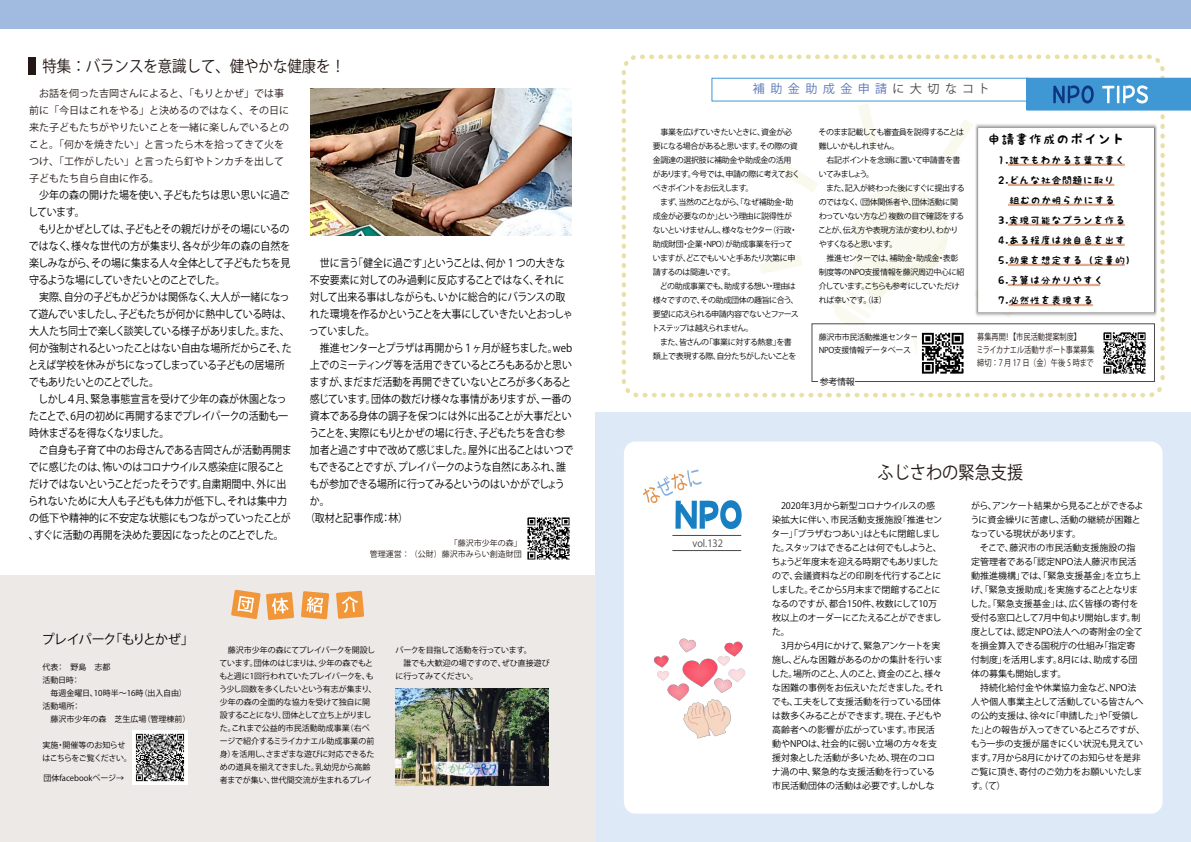
<style>
.page{position:relative;width:1191px;height:842px;background:#fff}
.page>*{position:absolute;margin:0;border:0;box-sizing:border-box;transform-origin:0 0}
.t1{font:18px "Koz Go Pr 6 N";color:#231815;scale:.9 1}
.t2{font:16px "Koz Go Pr 6 N";color:#231815;scale:.9 1}
.t3{font:13px "Koz Go Pr 6 N";letter-spacing:-.07em;color:#000}
.t4{font:13px "K Fhimaji";letter-spacing:.06em;color:#000}
.t5{font:12px "Koz Go Pr 6 N";letter-spacing:.46em;color:#5876b7}
.t6{font:11px/17px "Koz Go Pr 6 N";letter-spacing:-.04em;color:#000;scale:.91 1}
.t7{font:11px "Koz Go Pr 6 N";letter-spacing:-.06em;color:#000;scale:.91 1}
.t8{font:11px "Koz Go Pr 6 N";letter-spacing:-.01em;color:#000;scale:.91 1}
.t9{font:11px "Koz Go Pr 6 N";color:#000;scale:.91 1}
.t10{font:11px "Koz Go Pr 6 N";letter-spacing:-.07em;color:#000;scale:.91 1}
.t11{font:11px "Koz Go Pr 6 N";letter-spacing:-.02em;color:#000;scale:.91 1}
.t12{font:10px/17px "Koz Go Pr 6 N";color:#231815}
.t13{font:10px/20px "K Fhimaji";letter-spacing:.06em;color:#000}
.t14{font:10px "Koz Go Pr 6 N";color:#4c4948;scale:.95 1}
.t15{font:9px/14px "Koz Go Pr 6 N";letter-spacing:-.02em;color:#000}
.t16{font:9px/14px "Koz Go Pr 6 N";color:#000}
.t17{font:8.8px/13px "Koz Go Pr 6 N";color:#231815;scale:.82 1}
.t18{font:8px/14px "Koz Go Pr 6 N";letter-spacing:-.06em;color:#000}
.t19{font:8px/13px "Koz Go Pr 6 N";letter-spacing:-.02em;color:#000}
.t20{font:8px/13px "Koz Go Pr 6 N";letter-spacing:-.04em;color:#000}
.t21{font:8px/13px "Koz Go Pr 6 N";color:#000}
.t22{font:8px/11px "Koz Go Pr 6 N";color:#231815;text-align:right}
.s1{color:#4c4948}
</style>
<div class="page">
<div style="left:0;top:0;width:1191px;height:28px;background:#a1bae0"></div>
<svg style="left:621px;top:55px;width:543px;height:342px"></svg>
<div style="left:595px;top:412px;width:596px;height:430px;background:#dde9f6"></div>
<div style="left:624px;top:441px;width:538px;height:373px;background:#fff;border-radius:12px"></div>
<svg style="left:941px;top:119px;width:32px;height:41px"></svg>
<svg style="left:858px;top:103px;width:19px;height:44px"></svg>
<svg style="left:777px;top:161px;width:41px;height:32px"></svg>
<svg style="left:759px;top:255px;width:43px;height:19px"></svg>
<svg style="left:912px;top:333px;width:5px;height:43px"></svg>
<svg style="left:830px;top:186px;width:117px;height:141px"></svg>
<div style="left:0;top:575px;width:595px;height:267px;background:#ece9e7"></div>
<div style="left:711px;top:78px;width:317px;height:24px;border:1px solid #3f98d4"></div>
<svg style="left:1026px;top:78px;width:165px;height:33px"></svg>
<svg style="left:231px;top:590px;width:29px;height:29px"></svg>
<svg style="left:266px;top:592px;width:28px;height:28px"></svg>
<svg style="left:301px;top:591px;width:28px;height:28px"></svg>
<svg style="left:336px;top:591px;width:28px;height:28px"></svg>
<svg style="left:643px;top:470px;width:98px;height:59px"></svg>
<hr style="left:672px;top:535px;width:69px;height:1px;background:#4c4948">
<hr style="left:672px;top:550px;width:69px;height:1px;background:#4c4948">
<div style="left:28px;top:57px;width:7px;height:18px;background:#231815"></div>
<img style="left:311px;top:89px;width:260px;height:146px">
<img style="left:917px;top:328px;width:50px;height:50px">
<div style="left:811px;top:323px;width:344px;height:59px;border:1px solid #4c4948"></div>
<div style="left:818px;top:378px;width:37px;height:8px;background:#fff"></div>
<img style="left:973px;top:120px;width:185px;height:200px">
<hr style="left:1007px;top:164px;width:118px;height:2px;background:#c95319">
<svg style="left:1007px;top:184px;width:107px;height:2px"></svg>
<hr style="left:1007px;top:224px;width:118px;height:2px;background:#c95319">
<hr style="left:1007px;top:204px;width:107px;height:2px;background:#c95319">
<hr style="left:1007px;top:244px;width:118px;height:2px;background:#c95319">
<hr style="left:1007px;top:264px;width:118px;height:2px;background:#c95319">
<hr style="left:1007px;top:284px;width:93px;height:2px;background:#c95319">
<hr style="left:1008px;top:304px;width:85px;height:2px;background:#c95319">
<img style="left:654px;top:638px;width:92px;height:101px">
<img style="left:133px;top:730px;width:54px;height:54px">
<img style="left:527px;top:517px;width:43px;height:43px">
<img style="left:1099px;top:328px;width:50px;height:50px">
<img style="left:395px;top:689px;width:153px;height:97px">
<h2 class="t2" style="left:43px;top:57px;width:337px">特集：バランスを意識して、健やかな健康を！</h2>
<p class="t12" style="left:29px;top:85px;width:261px">　お話を伺った吉岡さんによると、「もりとかぜ」では事前に「今日はこれをやる」と決めるのではなく、その日に来た子どもたちがやりたいことを一緒に楽しんでいるとのこと。「何かを焼きたい」と言ったら木を拾ってきて火をつけ、「工作がしたい」と言ったら釘やトンカチを出して子どもたち自ら自由に作る。</p>
<p class="t6" style="left:28px;top:187px;width:291px">　少年の森の開けた場を使い、子どもたちは思い思いに過ごしています。<br>　もりとかぜとしては、子どもとその親だけがその場にいるのではなく、様々な世代の方が集まり、各々が少年の森の自然を楽しみながら、その場に集まる人々全体として子どもたちを見守るような場にしていきたいとのことでした。<br>　実際、自分の子どもかどうかは関係なく、大人が一緒になって遊んでいましたし、子どもたちが何かに熱中している時は、大人たち同士で楽しく談笑している様子がありました。また、何か強制されるといったことはない自由な場所だからこそ、たとえば学校を休みがちになってしまっている子どもの居場所でもありたいとのことでした。<br>　しかし４月、緊急事態宣言を受けて少年の森が休園となったことで、6月の初めに再開するまでプレイパークの活動も一時休まざるを得なくなりました。<br>　ご自身も子育て中のお母さんである吉岡さんが活動再開までに感じたのは、怖いのはコロナウイルス感染症に限ることだけではないということだったそうです。自粛期間中、外に出られないために大人も子どもも体力が低下し、それは集中力の低下や精神的に不安定な状態にもつながっていったことが、すぐに活動の再開を決めた要因になったとのことでした。</p>
<p class="t8" style="left:310px;top:257px;width:282px">　世に言う「健全に過ごす」ということは、何か１つの大きな</p>
<p class="t9" style="left:310px;top:274px;width:281px">不安要素に対してのみ過剰に反応することではなく、それに</p>
<p class="t6" style="left:310px;top:289px;width:282px">対して出来る事はしながらも、いかに総合的にバランスの取</p>
<p class="t7" style="left:310px;top:308px;width:290px">れた環境を作るかということを大事にしていきたいとおっしゃ</p>
<p class="t6" style="left:309px;top:323px;width:74px">っていました。</p>
<p class="t6" style="left:310px;top:340px;width:290px">　推進センターとプラザは再開から１ヶ月が経ちました。web</p>
<p class="t10" style="left:310px;top:359px;width:289px">上でのミーティング等を活用できているところもあるかと思い</p>
<p class="t6" style="left:309px;top:374px;width:289px">ますが、まだまだ活動を再開できていないところが多くあると</p>
<p class="t11" style="left:310px;top:393px;width:289px">感じています。団体の数だけ様々な事情がありますが、一番の</p>
<p class="t8" style="left:310px;top:410px;width:289px">資本である身体の調子を保つには外に出ることが大事だとい</p>
<p class="t6" style="left:309px;top:425px;width:283px">うことを、実際にもりとかぜの場に行き、子どもたちを含む参</p>
<p class="t6" style="left:310px;top:442px;width:291px">加者と過ごす中で改めて感じました。屋外に出ることはいつで</p>
<p class="t7" style="left:310px;top:461px;width:283px">もできることですが、プレイパークのような自然にあふれ、誰</p>
<p class="t6" style="left:310px;top:476px;width:282px">もが参加できる場所に行ってみるというのはいかがでしょう</p>
<p class="t6" style="left:310px;top:493px;width:23px">か。</p>
<p class="t9" style="left:305px;top:512px;width:115px">（取材と記事作成：林）</p>
<p class="t22" style="left:370px;top:538px;width:153px">「藤沢市少年の森」<br>管理運営：（公財）藤沢市みらい創造財団</p>
<p class="t3" style="left:42px;top:632px;width:153px">プレイパーク「もりとかぜ」</p>
<p class="t21" style="left:43px;top:661px;width:149px">代表：　野島　志都<br>活動日時：<br>　毎週金曜日、10時半～16時（出入自由）活動場所：<br>　藤沢市少年の森　芝生広場（管理棟前）</p>
<p class="t18" style="left:43px;top:739px;width:91px;line-height:13px">実施・開催等のお知らせはこちらをご覧ください。</p>
<p class="t21" style="left:43px;top:771px;width:82px">団体facebookページ→</p>
<p class="t19" style="left:219px;top:643px;width:159px">　藤沢市少年の森にてプレイパークを開設しています。団体のはじまりは、少年の森でもともと週に1回行われていたプレイパークを、もう少し回数を多くしたいという有志が集まり、少年の森の全面的な協力を受けて独自に開設することになり、団体として立ち上がりました。これまで公益的市民活動助成事業（右ページで紹介するミライカナエル助成事業の前身）を活用し、さまざまな遊びに対応できるための道具を揃えてきました。乳幼児から高齢者までが集い、世代間交流が生まれるプレイ</p>
<p class="t20" style="left:395px;top:643px;width:156px">パークを目指して活動を行っています。<br>　誰でも大歓迎の場ですので、ぜひ直接遊びに行ってみてください。</p>
<p class="t5" style="left:753px;top:82px;width:238px">補助金助成金申請<span class="s1">に大切なコト</span></p>
<p class="t18" style="left:652px;top:125px;width:150px">　事業を広げていきたいときに、資金が必要になる場合があると思います。その際の資金調達の選択肢に補助金や助成金の活用があります。今号では、申請の際に考えておくべきポイントをお伝えします。<br>　まず、当然のことながら、「なぜ補助金・助成金が必要なのか」という理由に説得性がないといけませんし、様々なセクター（行政・助成財団・企業・NPO）が助成事業を行っていますが、どこでもいいと手あたり次第に申請するのは間違いです。<br>　どの助成事業でも、助成する想い・理由は様々ですので、その助成団体の趣旨に合う、要望に応えられる申請内容でないとファーストステップは越えられません。<br>　また、皆さんの「事業に対する熱意」を書類上で表現する際、自分たちがしたいことを</p>
<p class="t18" style="left:818px;top:125px;width:148px">そのまま記載しても審査員を説得することは難しいかもしれません。<br>　右記ポイントを念頭に置いて申請書を書いてみましょう。<br>　また、記入が終わった後にすぐに提出するのではなく、（団体関係者や、団体活動に関わっていない方など）複数の目で確認をすることが、伝え方や表現方法が変わり、わかりやすくなると思います。<br>　推進センターでは、補助金・助成金・表彰制度等のNPO支援情報を藤沢周辺中心に紹介しています。こちらも参考にしていただければ幸いです。（ほ）</p>
<p class="t20" style="left:818px;top:331px;width:102px">藤沢市市民活動推進センター<br>NPO支援情報データベース</p>
<p class="t15" style="left:820px;top:375px;width:36px">参考情報</p>
<p class="t4" style="left:987px;top:132px;width:139px">申請書作成のポイント</p>
<p class="t13" style="left:987px;top:150px;width:149px">　1.誰でもわかる言葉で書く　2.どんな社会問題に取り<br>　 組むのか明らかにする　3.実現可能なプランを作る　4.ある程度は独自色を出す　5.効果を想定する（定量的）　6.予算は分かりやすく<br>　7.必然性を表現する</p>
<p class="t17" style="left:976px;top:331px;width:145px">募集再開！【市民活動提案制度】<br>ミライカナエル活動サポート事業募集締切：7 月 17 日（金）午後 5 時まで</p>
<p class="t14" style="left:692px;top:537px;width:34px">vol.132</p>
<h1 class="t1" style="left:877px;top:462px;width:164px">ふじさわの緊急支援</h1>
<p class="t16" style="left:970px;top:499px;width:176px">がら、アンケート結果から見ることができるように資金繰りに苦慮し、活動の継続が困難となっている現状があります。<br>　そこで、藤沢市の市民活動支援施設の指定管理者である「認定NPO法人藤沢市民活動推進機構」では、「緊急支援基金」を立ち上げ、「緊急支援助成」を実施することとなりました。「緊急支援基金」は、広く皆様の寄付を受付る窓口として7月中旬より開始します。制度としては、認定NPO法人への寄附金の全てを損金算入できる国税庁の仕組み「指定寄付制度」を活用します。8月には、助成する団体の募集も開始します。<br>　持続化給付金や休業協力金など、NPO法人や個人事業主として活動している皆さんへの公的支援は、徐々に「申請した」や「受領した」との報告が入ってきているところですが、もう一歩の支援が届きにくい状況も見えています。7月から8月にかけてのお知らせを是非ご覧に頂き、寄付のご効力をお願いいたします。（て）</p>
<p class="t15" style="left:771px;top:499px;width:174px">　2020年3月から新型コロナウイルスの感染拡大に伴い、市民活動支援施設「推進センター」「プラザむつあい」はともに閉館しました。スタッフはできることは何でもしようと、ちょうど年度末を迎える時期でもありましたので、会議資料などの印刷を代行することにしました。そこから5月末まで閉館することになるのですが、都合150件、枚数にして10万枚以上のオーダーにこたえることができました。<br>　3月から4月にかけて、緊急アンケートを実施し、どんな困難があるのかの集計を行いました。場所のこと、人のこと、資金のこと、様々な困難の事例をお伝えいただきました。それでも、工夫をして支援活動を行っている団体は数多くみることができます。現在、子どもや高齢者への影響が広がっています。市民活動やNPOは、社会的に弱い立場の方々を支援対象とした活動が多いため、現在のコロナ渦の中、緊急的な支援活動を行っている市民活動団体の活動は必要です。しかしな</p>
</div>
